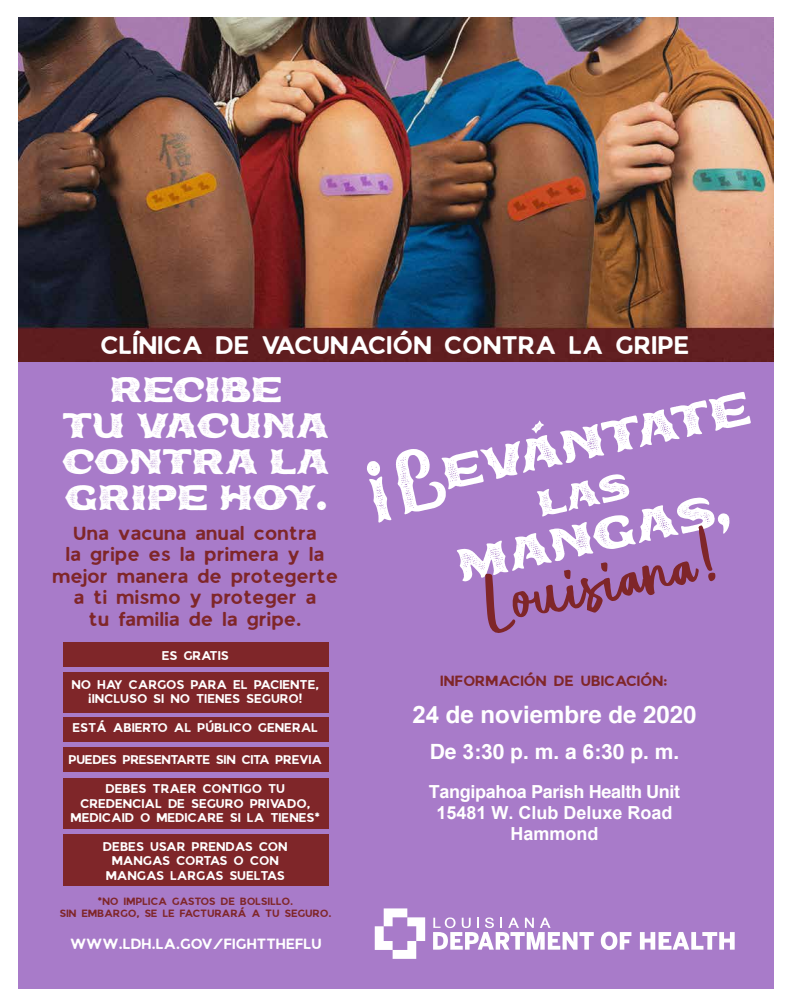
<style>
.page{position:relative;width:792px;height:1008px;background:#fff}
.page>*{position:absolute;margin:0;border:0;box-sizing:border-box;transform-origin:0 0}
.t1{font:900 62.3px "True";color:#fff}
.t2{font:900 48px/36px "True";color:#fff;text-align:center}
.t3{font:24px "JA Jaya Giri Sans";color:#fff}
.t4{font:700 24px "Helvetica";color:#fff}
.t5{font:700 21px "Helvetica";color:#fff}
.t6{font:18px/21.6px "JA Jaya Giri Sans";color:#7f2629;text-align:center}
.t7{font:700 18px/20.9px "Arial";color:#fff;text-align:center}
.t8{font:700 18px "Helvetica";letter-spacing:-.02em;color:#fff}
.t9{font:14px "JA Jaya Giri Sans";color:#fff}
.t10{font:14px "JA Jaya Giri Sans";color:#7f2629}
.t11{font:12px/14.3px "JA Jaya Giri Sans";color:#fff;text-align:center}
.t12{font:12px "JA Jaya Giri Sans";letter-spacing:-.02em;color:#fff}
.t13{font:10px/12px "JA Jaya Giri Sans";color:#7f2629;text-align:center}
.s1{font-family:"Arial"}
</style>
<div class="page">
<div style="left:18px;top:359px;width:756px;height:630px;background:#a87bc9"></div>
<img style="left:18px;top:18px;width:756px;height:344px">
<div style="left:63px;top:643px;width:266px;height:24px;background:#7f2629"></div>
<div style="left:63px;top:717px;width:266px;height:24px;background:#7f2629"></div>
<div style="left:63px;top:747px;width:266px;height:25px;background:#7f2629"></div>
<div style="left:63px;top:672px;width:266px;height:41px;background:#7f2629"></div>
<div style="left:63px;top:834px;width:266px;height:51px;background:#7f2629"></div>
<div style="left:63px;top:778px;width:266px;height:50px;background:#7f2629"></div>
<svg style="left:601px;top:932px;width:30px;height:18px"></svg>
<svg style="left:640px;top:932px;width:95px;height:18px"></svg>
<svg style="left:375px;top:908px;width:50px;height:51px"></svg>
<svg style="left:433px;top:918px;width:161px;height:32px"></svg>
<svg style="left:531px;top:421px;width:13px;height:12px"></svg>
<svg style="left:367px;top:461px;width:24px;height:62px"></svg>
<svg style="left:485px;top:525px;width:231px;height:108px"></svg>
<h3 class="t3" style="left:102px;top:329px;width:590px">CLÍNICA DE VACUNACIÓN CONTRA LA GRIPE</h3>
<h2 class="t2" style="left:62px;top:371px;width:269px">recibe<br>tu vacuna contra la gripe hoy.</h2>
<h3 class="t6" style="left:53px;top:522px;width:287px">Una vacuna anual contra<br>la gripe es la primera y la mejor manera de protegerte a ti mismo y proteger a<br>tu familia de la gripe.</h3>
<p class="t11" style="left:162px;top:648px;width:69px">ES GRATIS</p>
<p class="t11" style="left:72px;top:677px;width:249px">NO HAY CARGOS PARA EL PACIENTE, ¡INCLUSO SI NO TIENES SEGURO!</p>
<p class="t11" style="left:73px;top:720px;width:247px">ESTÁ ABIERTO AL PÚBLICO GENERAL</p>
<p class="t12" style="left:69px;top:751px;width:255px">PUEDES PRESENTARTE SIN CITA PREVIA</p>
<p class="t11" style="left:71px;top:781px;width:251px;line-height:14.8px">DEBES TRAER CONTIGO TU<br>CREDENCIAL DE SEGURO PRIVADO,<br>MEDICAID O MEDICARE SI LA TIENES*</p>
<p class="t11" style="left:104px;top:839px;width:186px">DEBES USAR PRENDAS CON<br>MANGAS CORTAS O CON<br>MANGAS LARGAS SUELTAS</p>
<p class="t13" style="left:60px;top:895px;width:273px">*NO IMPLICA GASTOS DE BOLSILLO.<br>SIN EMBARGO, SE LE FACTURARÁ A TU SEGURO.</p>
<p class="t9" style="left:71px;top:935px;width:253px">WWW.LDH.LA.GOV/FIGHTTHEFLU</p>
<h1 class="t1" style="left:390px;top:453px;width:363px;rotate:-12deg">Levantate</h1>
<h1 class="t1" style="left:451px;top:535px;width:278px;rotate:-12deg">mangas,</h1>
<p class="t10" style="left:441px;top:671px;width:229px">INFORMACIÓN DE UBICACIÓN:</p>
<h3 class="t4" style="left:412px;top:695px;width:286px"><span class="s1">24</span> de noviembre de 2020</h3>
<h3 class="t5" style="left:430px;top:734px;width:251px">De <span class="s1">3</span>:<span class="s1">3</span>0 <span class="s1">p</span>. m. a <span class="s1">6</span>:<span class="s1">3</span>0 p. m.</h3>
<h3 class="t8" style="left:429px;top:777px;width:253px"><span class="s1">Tangipahoa</span> Parish Health Unit</h3>
<h3 class="t7" style="left:437px;top:803px;width:238px">15481 W. Club Deluxe Road<br>Hammond</h3>
</div>
